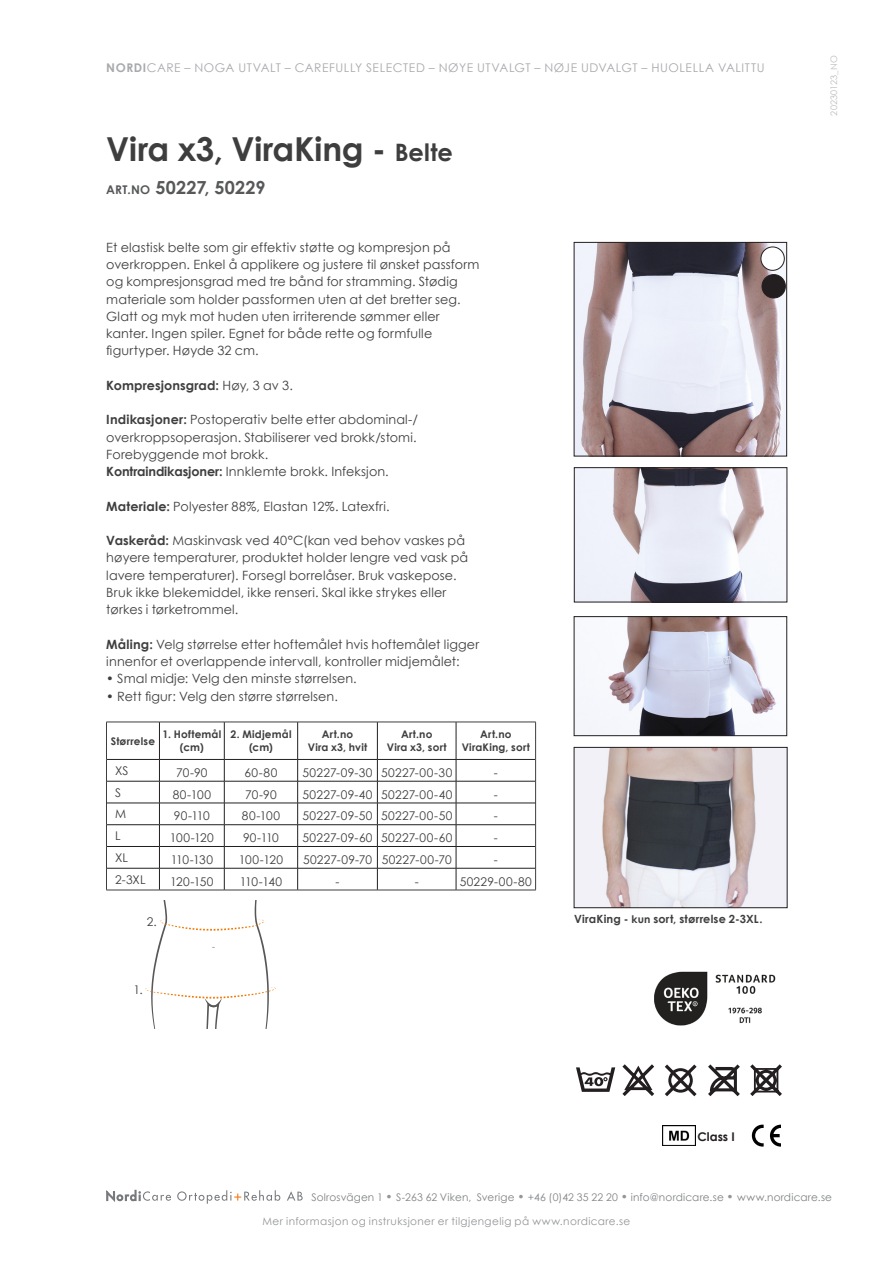
<style>
.page{position:relative;width:893px;height:1263px;background:#fff}
.page>*{position:absolute;margin:0;border:0;box-sizing:border-box;transform-origin:0 0}
.Vanlig{font:700 33px "Century Gothic";letter-spacing:-.005em;color:#3e3e3f}
.t1{font:700 18px "Century Gothic";letter-spacing:.015em;color:#57585a}
.t2{font:12.75px/17.2px "Century Gothic";letter-spacing:.01em;color:#3e3e3f}
.t3{font:700 12.75px "Century Gothic";letter-spacing:.01em;color:#3e3e3f}
.t4{font:12px "Century Gothic";letter-spacing:.02em;color:#3e3e3f}
.t5{font:12px "Century Gothic";letter-spacing:.045em;color:#a8a9ad}
.t6{font:700 12px "Century Gothic";color:#231f20}
.Bildtext{font:700 11.25px "Century Gothic";letter-spacing:.02em;color:#3e3e3f}
.t7{font:700 10.5px/12.6px "Century Gothic";letter-spacing:.02em;color:#3e3e3f;text-align:center}
.t8{font:10.5px "Century Gothic";letter-spacing:.02em;color:#808285}
.t9{font:10.5px "Century Gothic";letter-spacing:.04em;color:#939598}
.t10{font:9px "Century Gothic";letter-spacing:.02em;color:#bcbdc0}
.s1{font-weight:700}
.s2{font-size:24px}
.s3{font-size:12px}
.s4{font-weight:400}
.s5{font-size:10.5px}
.s6{font-weight:700;font-size:12px;color:#939598}
</style>
<div class="page">
<svg style="left:576px;top:1067px;width:39px;height:25px"></svg>
<svg style="left:622px;top:1064px;width:32px;height:32px"></svg>
<svg style="left:665px;top:1064px;width:32px;height:32px"></svg>
<svg style="left:708px;top:1064px;width:32px;height:32px"></svg>
<svg style="left:750px;top:1064px;width:32px;height:32px"></svg>
<img style="left:576px;top:469px;width:209px;height:131px">
<div style="left:574px;top:467px;width:213px;height:135px;border:1px solid #231f20"></div>
<img style="left:576px;top:618px;width:200px;height:116px">
<div style="left:574px;top:616px;width:213px;height:120px;border:1px solid #231f20"></div>
<img style="left:576px;top:244px;width:209px;height:210px">
<div style="left:574px;top:242px;width:213px;height:214px;border:1px solid #231f20"></div>
<img style="left:654px;top:971px;width:122px;height:55px">
<div style="left:761px;top:247px;width:23px;height:23px;background:#fff;border-radius:50%"></div>
<div style="left:761px;top:247px;width:23px;height:23px;border:1px solid #231f20;border-radius:50%"></div>
<div style="left:762px;top:275px;width:23px;height:23px;background:#231f20;border-radius:50%"></div>
<div style="left:762px;top:274px;width:24px;height:24px;border:1px solid #231f20;border-radius:50%"></div>
<svg style="left:770px;top:1125px;width:11px;height:21px"></svg>
<svg style="left:752px;top:1124px;width:12px;height:22px"></svg>
<img style="left:662px;top:1125px;width:33px;height:21px">
<img style="left:576px;top:749px;width:209px;height:157px">
<div style="left:574px;top:747px;width:213px;height:161px;border:1px solid #231f20"></div>
<svg style="left:106px;top:1190px;width:65px;height:12px"></svg>
<svg style="left:177px;top:1190px;width:103px;height:14px"></svg>
<svg style="left:287px;top:1191px;width:16px;height:9px"></svg>
<svg style="left:106px;top:722px;width:430px;height:168px"></svg>
<hr style="left:107px;top:781px;width:52px;height:1px;background:#231f20">
<hr style="left:159px;top:781px;width:65px;height:1px;background:#231f20">
<hr style="left:224px;top:781px;width:74px;height:1px;background:#231f20">
<hr style="left:298px;top:781px;width:79px;height:1px;background:#231f20">
<hr style="left:377px;top:781px;width:79px;height:1px;background:#231f20">
<hr style="left:456px;top:781px;width:79px;height:1px;background:#231f20">
<hr style="left:107px;top:803px;width:52px;height:1px;background:#231f20">
<hr style="left:159px;top:803px;width:65px;height:1px;background:#231f20">
<hr style="left:224px;top:803px;width:74px;height:1px;background:#231f20">
<hr style="left:298px;top:803px;width:79px;height:1px;background:#231f20">
<hr style="left:377px;top:803px;width:79px;height:1px;background:#231f20">
<hr style="left:456px;top:803px;width:79px;height:1px;background:#231f20">
<hr style="left:107px;top:824px;width:52px;height:1px;background:#231f20">
<hr style="left:159px;top:824px;width:65px;height:1px;background:#231f20">
<hr style="left:224px;top:824px;width:74px;height:1px;background:#231f20">
<hr style="left:298px;top:824px;width:79px;height:1px;background:#231f20">
<hr style="left:377px;top:824px;width:79px;height:1px;background:#231f20">
<hr style="left:456px;top:824px;width:79px;height:1px;background:#231f20">
<hr style="left:107px;top:846px;width:52px;height:1px;background:#231f20">
<hr style="left:159px;top:846px;width:65px;height:1px;background:#231f20">
<hr style="left:224px;top:846px;width:74px;height:1px;background:#231f20">
<hr style="left:298px;top:846px;width:79px;height:1px;background:#231f20">
<hr style="left:377px;top:846px;width:79px;height:1px;background:#231f20">
<hr style="left:456px;top:846px;width:79px;height:1px;background:#231f20">
<hr style="left:107px;top:868px;width:52px;height:1px;background:#231f20">
<hr style="left:159px;top:868px;width:65px;height:1px;background:#231f20">
<hr style="left:224px;top:868px;width:74px;height:1px;background:#231f20">
<hr style="left:298px;top:868px;width:79px;height:1px;background:#231f20">
<hr style="left:377px;top:868px;width:79px;height:1px;background:#231f20">
<hr style="left:456px;top:868px;width:79px;height:1px;background:#231f20">
<hr style="left:106px;top:890px;width:53px;height:1px;background:#3e3e3f">
<hr style="left:159px;top:890px;width:65px;height:1px;background:#3e3e3f">
<hr style="left:224px;top:890px;width:74px;height:1px;background:#3e3e3f">
<hr style="left:298px;top:890px;width:79px;height:1px;background:#3e3e3f">
<hr style="left:377px;top:890px;width:79px;height:1px;background:#3e3e3f">
<hr style="left:456px;top:890px;width:80px;height:1px;background:#3e3e3f">
<svg style="left:145px;top:901px;width:131px;height:127px"></svg>
<p class="t5" style="left:106px;top:60px;width:660px"><span class="s1">NORDI</span>CARE – NOGA UTVALT – CAREFULLY SELECTED – NØYE UTVALGT – NØJE UDVALGT – HUOLELLA VALITTU</p>
<p class="Vanlig" style="left:106px;top:128px;width:348px">Vira x3, ViraKing - <span class="s2">Belte</span></p>
<p class="t1" style="left:106px;top:176px;width:161px"><span class="s3">ART.NO</span> 50227, 50229</p>
<p class="t2" style="left:106px;top:239px;width:375px">Et elastisk belte som gir effektiv støtte og kompresjon på overkroppen. Enkel å applikere og justere til ønsket passform og kompresjonsgrad med tre bånd for stramming. Stødig materiale som holder passformen uten at det bretter seg.<br>Glatt og myk mot huden uten irriterende sømmer eller kanter. Ingen spiler. Egnet for både rette og formfulle figurtyper. Høyde 32 cm.</p>
<p class="t3" style="left:106px;top:377px;width:188px">Kompresjonsgrad: <span class="s4">Høy, 3 av 3.</span></p>
<p class="t2" style="left:106px;top:411px;width:313px;text-align:justify"><span class="s1">Indikasjoner:</span> Postoperativ belte etter abdominal-/ overkroppsoperasjon. Stabiliserer ved brokk/stomi.<br>Forebyggende mot brokk.</p>
<p class="t2" style="left:106px;top:463px;width:284px"><span class="s1">Kontraindikasjoner:</span> Innklemte brokk. Infeksjon.</p>
<p class="t2" style="left:106px;top:497px;width:285px"><span class="s1">Materiale:</span> Polyester 88%, Elastan 12%. Latexfri.</p>
<p class="t2" style="left:106px;top:532px;width:363px"><span class="s1">Vaskeråd:</span> Maskinvask ved 40°C(kan ved behov vaskes på høyere temperaturer, produktet holder lengre ved vask på lavere temperaturer). Forsegl borrelåser. Bruk vaskepose.<br>Bruk ikke blekemiddel, ikke renseri. Skal ikke strykes eller tørkes i tørketrommel.</p>
<p class="t2" style="left:106px;top:635px;width:374px"><span class="s1">Måling:</span> Velg størrelse etter hoftemålet hvis hoftemålet ligger innenfor et overlappende intervall, kontroller midjemålet:</p>
<p class="t2" style="left:106px;top:670px;width:252px">• Smal midje: Velg den minste størrelsen.</p>
<p class="t2" style="left:106px;top:687px;width:233px">• Rett figur: Velg den større størrelsen.</p>
<p class="t7" style="left:111px;top:734px;width:46px">Størrelse</p>
<p class="t7" style="left:162px;top:728px;width:60px">1. Hoftemål (cm)</p>
<p class="t7" style="left:230px;top:728px;width:63px">2. Midjemål (cm)</p>
<p class="t7" style="left:322px;top:728px;width:33px">Art.no</p>
<p class="t7" style="left:308px;top:740px;width:61px">Vira x3, hvit</p>
<p class="t7" style="left:401px;top:728px;width:33px">Art.no</p>
<p class="t7" style="left:387px;top:740px;width:61px">Vira x3, sort</p>
<p class="t7" style="left:480px;top:728px;width:33px">Art.no</p>
<p class="t7" style="left:462px;top:740px;width:70px">ViraKing, sort</p>
<p class="t4" style="left:115px;top:763px;width:15px">XS</p>
<p class="t4" style="left:176px;top:765px;width:33px">70-90</p>
<p class="t4" style="left:245px;top:765px;width:34px">60-80</p>
<p class="t4" style="left:302px;top:765px;width:72px">50227-09-30</p>
<p class="t4" style="left:381px;top:765px;width:73px">50227-00-30</p>
<p class="t4" style="left:494px;top:765px;width:5px">-</p>
<p class="t4" style="left:115px;top:785px;width:7px">S</p>
<p class="t4" style="left:173px;top:787px;width:40px">80-100</p>
<p class="t4" style="left:245px;top:787px;width:33px">70-90</p>
<p class="t4" style="left:302px;top:787px;width:72px">50227-09-40</p>
<p class="t4" style="left:381px;top:787px;width:73px">50227-00-40</p>
<p class="t4" style="left:494px;top:787px;width:5px">-</p>
<p class="t4" style="left:115px;top:807px;width:13px">M</p>
<p class="t4" style="left:174px;top:809px;width:37px">90-110</p>
<p class="t4" style="left:242px;top:809px;width:40px">80-100</p>
<p class="t4" style="left:302px;top:809px;width:72px">50227-09-50</p>
<p class="t4" style="left:381px;top:809px;width:73px">50227-00-50</p>
<p class="t4" style="left:494px;top:809px;width:5px">-</p>
<p class="t4" style="left:115px;top:828px;width:7px">L</p>
<p class="t4" style="left:170px;top:830px;width:46px">100-120</p>
<p class="t4" style="left:243px;top:830px;width:37px">90-110</p>
<p class="t4" style="left:302px;top:830px;width:72px">50227-09-60</p>
<p class="t4" style="left:381px;top:830px;width:73px">50227-00-60</p>
<p class="t4" style="left:494px;top:830px;width:5px">-</p>
<p class="t4" style="left:115px;top:850px;width:14px">XL</p>
<p class="t4" style="left:171px;top:852px;width:44px">110-130</p>
<p class="t4" style="left:239px;top:852px;width:46px">100-120</p>
<p class="t4" style="left:303px;top:852px;width:71px">50227-09-70</p>
<p class="t4" style="left:382px;top:852px;width:72px">50227-00-70</p>
<p class="t4" style="left:494px;top:852px;width:5px">-</p>
<p class="t4" style="left:115px;top:872px;width:32px">2-3XL</p>
<p class="t4" style="left:170px;top:874px;width:45px">120-150</p>
<p class="t4" style="left:240px;top:874px;width:44px">110-140</p>
<p class="t4" style="left:336px;top:874px;width:5px">-</p>
<p class="t4" style="left:415px;top:874px;width:5px">-</p>
<p class="t4" style="left:460px;top:874px;width:74px">50229-00-80</p>
<p class="t4" style="left:147px;top:914px;width:11px">2.</p>
<p class="t4" style="left:134px;top:982px;width:11px">1.</p>
<p class="Bildtext" style="left:574px;top:912px;width:190px">ViraKing - <span class="s5">kun</span> sort, størrelse 2-3XL.</p>
<p class="t6" style="left:697px;top:1129px;width:39px">Class I</p>
<p class="t10" style="left:828px;top:116px;width:62px;rotate:-90deg">20230123_NO</p>
<p class="t8" style="left:311px;top:1190px;width:522px">Solrosvägen 1 <span class="s6">•</span> S-263 62 Viken, Sverige <span class="s6">•</span> +46 (0)42 35 22 20 <span class="s6">•</span> info@nordicare.se <span class="s6">•</span> www.nordicare.se</p>
<p class="t9" style="left:263px;top:1214px;width:369px">Mer informasjon og instruksjoner er tilgjengelig på www.nordicare.se</p>
</div>
